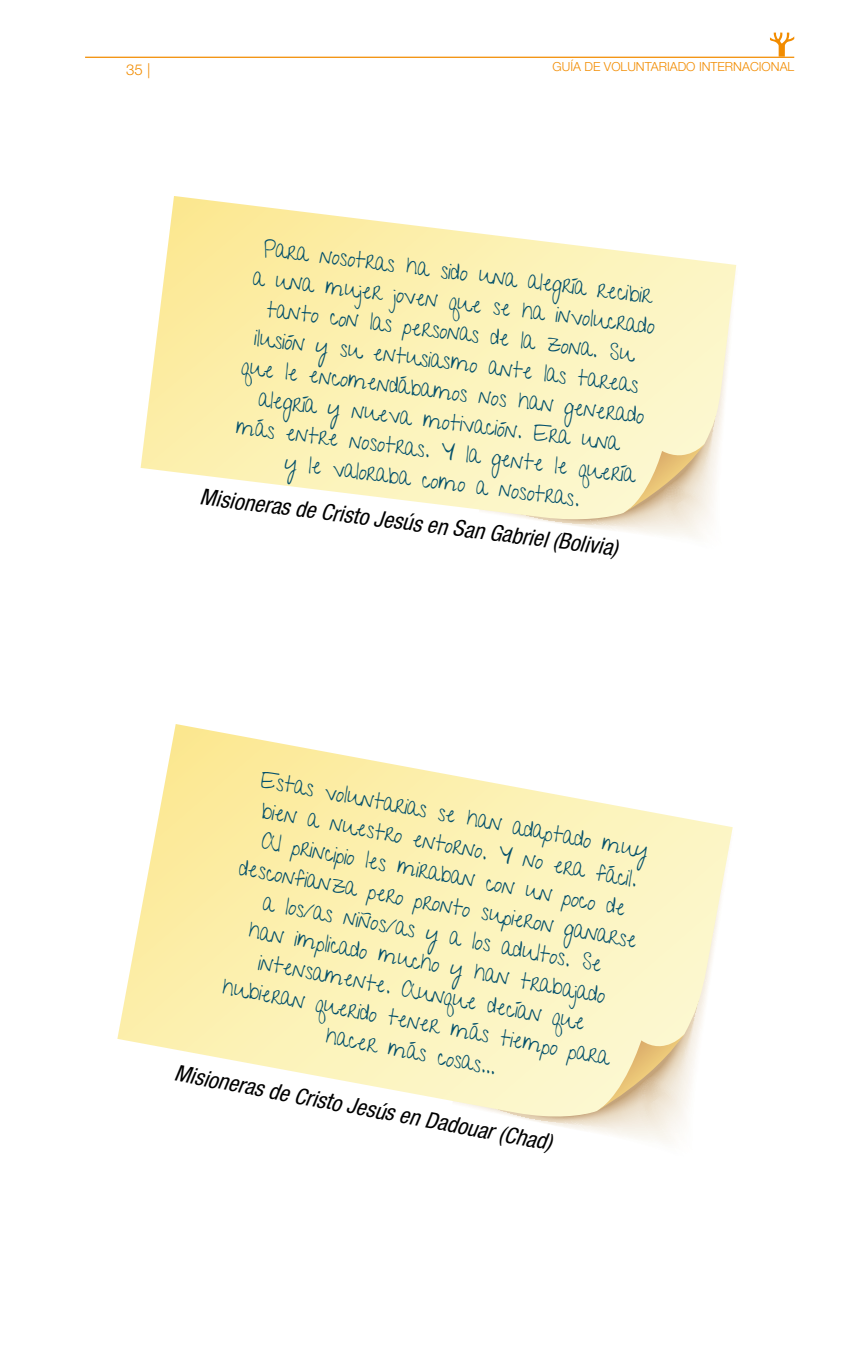
<style>
.page{position:relative;width:851px;height:1347px;background:#fff}
.page>*{position:absolute;margin:0;border:0;box-sizing:border-box;transform-origin:0 0}
.t1{font:22.5px/30px "Give You Glory";color:#03506b;text-align:center}
.t2{font:italic condensed 22.5px "Helvetica Neue LT Std";color:#000}
.t3{font:300 15px "Helvetica Neue LT Std";color:#f28c00}
.t4{font:300 12.5px "Helvetica Neue LT Std";color:#f28c00}
</style>
<div class="page">
<hr style="left:85px;top:57px;width:709px;height:1px;background:#f28c00">
<svg style="left:769px;top:33px;width:25px;height:24px"></svg>
<svg style="left:552px;top:265px;width:185px;height:273px"></svg>
<svg style="left:141px;top:196px;width:595px;height:326px"></svg>
<svg style="left:623px;top:444px;width:81px;height:69px;background:#ecdcb3"></svg>
<svg style="left:526px;top:827px;width:207px;height:315px"></svg>
<svg style="left:117px;top:724px;width:615px;height:395px"></svg>
<svg style="left:597px;top:1034px;width:87px;height:76px;background:#eddcb4"></svg>
<p class="t3" style="left:126px;top:60px;width:26px">35 |</p>
<p class="t4" style="left:552px;top:59px;width:243px">GUÍA DE VOLUNTARIADO INTERNACIONAL</p>
<p class="t1" style="left:258px;top:232px;width:407px;rotate:7deg">Para nosotras ha sido una alegría recibir a una mujer joven que se ha involucrado tanto con las personas de la zona. Su ilusión y su entusiasmo ante las tareas que le encomendábamos nos han generado alegría y nueva motivación. Era una más entre nosotras. Y la gente le quería y le valoraba como a nosotras.</p>
<p class="t2" style="left:202px;top:483px;width:422px;rotate:7deg">Misioneras de Cristo Jesús en San Gabriel (Bolivia)</p>
<p class="t1" style="left:257px;top:765px;width:405px;rotate:10deg">Estas voluntarias se han adaptado muy bien a nuestro entorno. Y no era fácil.<br>Al principio les miraban con un poco de desconfianza pero pronto supieron ganarse a los/as niños/as y a los adultos. Se<br>han implicado mucho y han trabajado intensamente. Aunque decían que hubieran querido tener más tiempo para hacer más cosas…</p>
<p class="t2" style="left:177px;top:1061px;width:385px;rotate:10deg">Misioneras de Cristo Jesús en Dadouar (Chad)</p>
</div>
